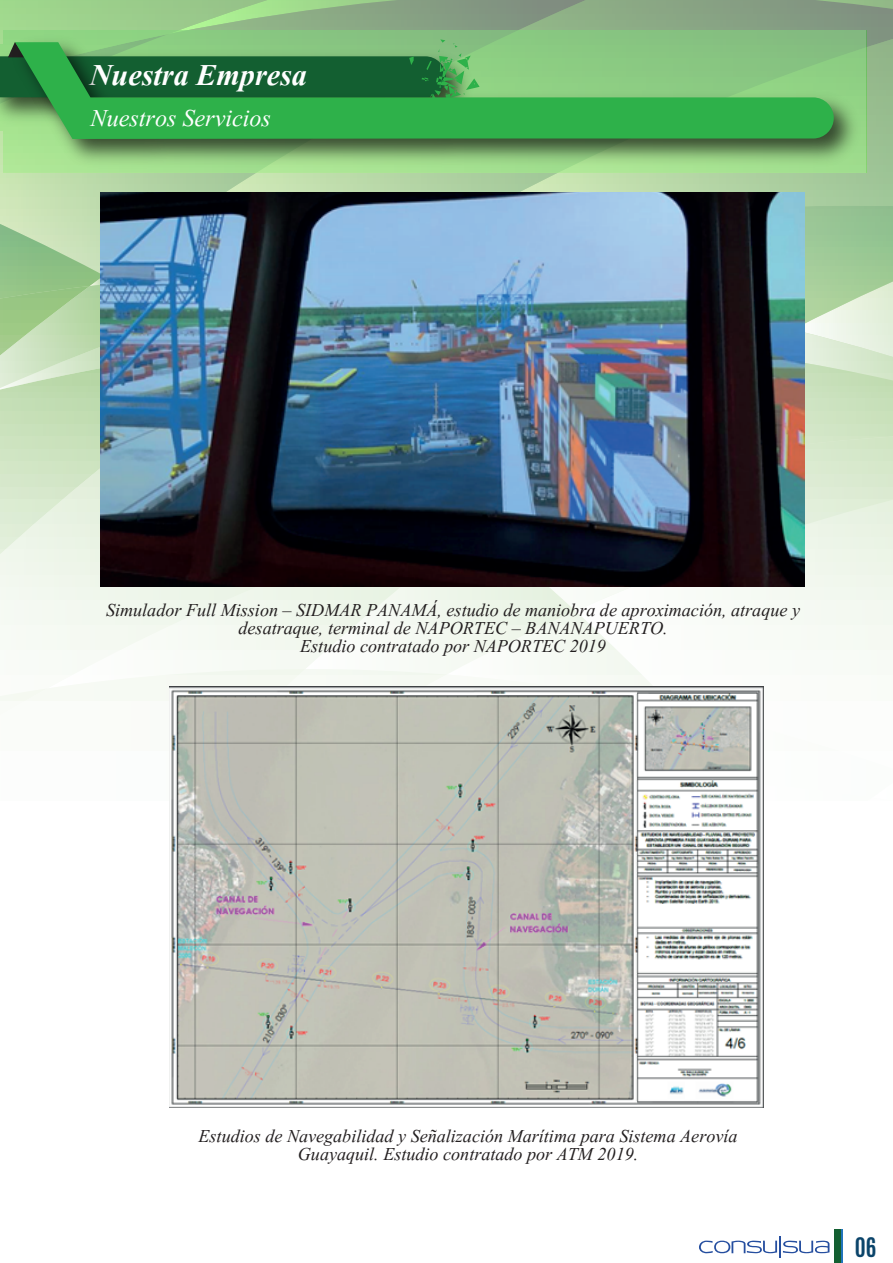
<style>
.page{position:relative;width:893px;height:1263px;background:#fff}
.page>*{position:absolute;margin:0;border:0;box-sizing:border-box;transform-origin:0 0}
.t1{font:italic 700 37.5px "Aparajita";color:#fff}
.t2{font:italic 30px "Aparajita";color:#fff}
.t3{font:italic 22.5px/18px "Aparajita";color:#231f20;text-align:center}
.t4{font:700 22.5px "Antonio";color:#0b446a}
</style>
<div class="page">
<svg style="left:609px;top:131px;width:284px;height:67px;background:#a8cb9d"></svg>
<svg style="left:0;top:131px;width:609px;height:67px;background:#b3d2a2"></svg>
<svg style="left:0;top:404px;width:305px;height:265px"></svg>
<svg style="left:0;top:198px;width:893px;height:206px;background:#b5d6a9"></svg>
<svg style="left:805px;top:354px;width:88px;height:79px;background:#cde2c0"></svg>
<svg style="left:805px;top:433px;width:88px;height:65px;background:#d7e8cc"></svg>
<svg style="left:305px;top:498px;width:588px;height:188px"></svg>
<div style="left:0;top:669px;width:305px;height:32px;background:#f6faf4"></div>
<svg style="left:699px;top:1236px;width:130px;height:21px"></svg>
<svg style="left:840px;top:1229px;width:3px;height:34px"></svg>
<div style="left:834px;top:1229px;width:6px;height:34px;background:#135f31"></div>
<svg style="left:0;top:0;width:893px;height:131px;background:#8eb186"></svg>
<img style="left:3px;top:30px;width:864px;height:142px">
<svg style="left:15px;top:42px;width:819px;height:97px;background:#49a758"></svg>
<img style="left:169px;top:686px;width:595px;height:422px">
<img style="left:100px;top:193px;width:705px;height:393px">
<h1 class="t1" style="left:90px;top:57px;width:219px">Nuestra Empresa</h1>
<h2 class="t2" style="left:91px;top:103px;width:182px">Nuestros Servicios</h2>
<p class="t3" style="left:106px;top:603px;width:695px">Simulador Full Mission – SIDMAR PANAMÁ, estudio de maniobra de aproximación, atraque y desatraque, terminal de NAPORTEC – BANANAPUERTO.<br>Estudio contratado por NAPORTEC 2019</p>
<p class="t3" style="left:199px;top:1129px;width:540px">Estudios de Navegabilidad y Señalización Marítima para Sistema Aerovía<br>Guayaquil. Estudio contratado por ATM 2019.</p>
<p class="t4" style="left:855px;top:1230px;width:23px">06</p>
</div>
